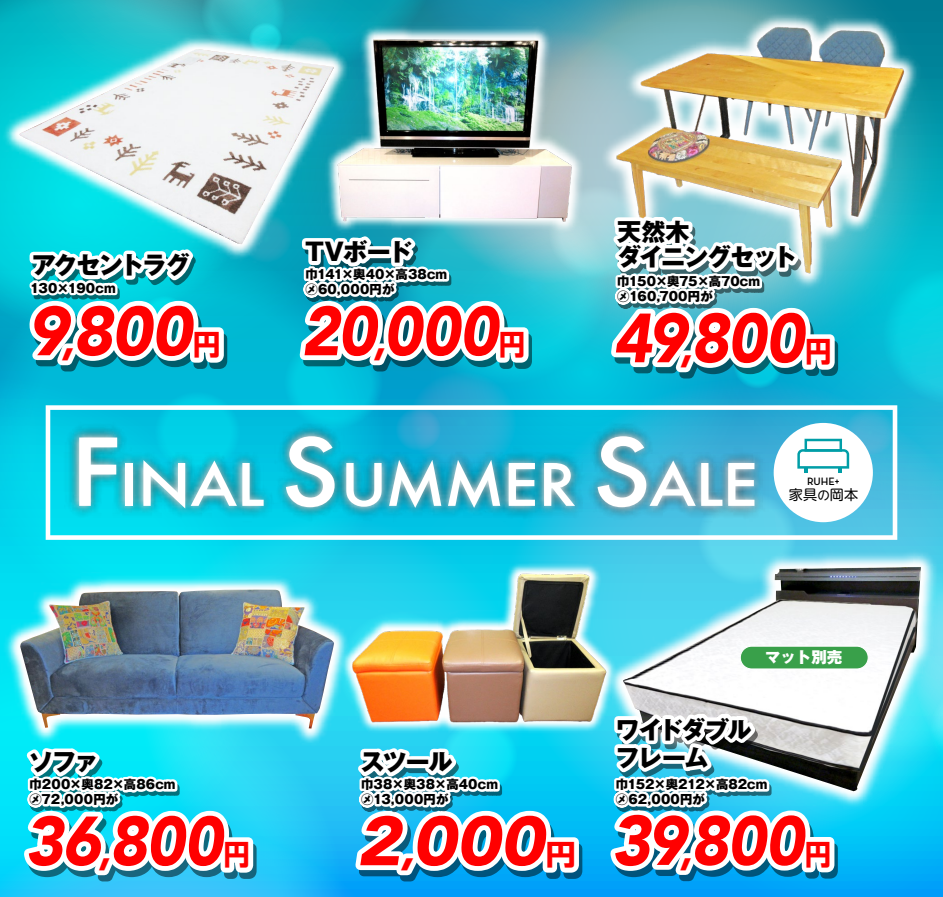
<style>
.page{position:relative;width:943px;height:897px;background:#fff}
.page>*{position:absolute;margin:0;border:0;box-sizing:border-box;transform-origin:0 0}
.t1{font:italic 900 68.75px "Avenir";letter-spacing:-.01em;color:#f00;scale:.95 1}
.t2{font:italic 900 68.75px "Avenir";letter-spacing:-.01em;color:#f00}
.t3{font:italic 900 68.75px "Avenir";letter-spacing:-.01em;color:#f00;scale:1.1 1}
.t4{font:500 64.25px "Futura PT";letter-spacing:-.01em;color:#fff;scale:1.11 1}
.t5{font:700 27.88px "UD Shin Go Pro";color:#f00;scale:.95 1}
.t6{font:700 27.88px "UD Shin Go Pro";color:#f00}
.t7{font:700 27.88px "UD Shin Go Pro";color:#f00;scale:1.1 1}
.t8{font:800 24.12px/25.2px "Gothic MB101 Pro";letter-spacing:-.055em;color:#000}
.t9{font:800 15.5px "Gothic MB101 Pro";color:#fff}
.t10{font:14.12px "UD Shin M Go Pro";color:#000}
.t11{font:800 12.38px/14.9px "Gothic MB101 Pro";letter-spacing:.01em;color:#000}
.t12{font:600 10.88px "Neutraface Text";color:#000}
.s1{font-size:43px}
.s2{font-size:102.38px}
.s3{font-size:12.5px}
.s4{font-size:70px}
</style>
<div class="page">
<svg style="left:0;top:814px;width:413px;height:82px;background:#1bc4fa"></svg>
<svg style="left:0;top:263px;width:19px;height:374px;background:#00c2dd"></svg>
<div style="left:675px;top:889px;width:268px;height:7px;background:#009ef9"></div>
<img style="left:0;top:32px;width:19px;height:231px">
<img style="left:11px;top:43px;width:8px;height:208px">
<img style="left:1px;top:572px;width:18px;height:176px">
<img style="left:19px;top:0;width:924px;height:889px">
<h3 class="t8" style="left:32px;top:249px;width:160px">アクセントラグ</h3>
<h1 class="t2" style="left:28px;top:274px;width:166px">9<span class="s1">,</span>800</h1>
<p class="t11" style="left:30px;top:279px;width:87px">130×190cm</p>
<h3 class="t6" style="left:193px;top:322px;width:29px">円</h3>
<h3 class="t8" style="left:617px;top:216px;width:182px">天然木<br>ダイニングセット</h3>
<h3 class="t8" style="left:305px;top:236px;width:109px">TVボード</h3>
<p class="t11" style="left:305px;top:265px;width:143px">巾141×奥40×高38cm㋱60,000円が</p>
<p class="t11" style="left:617px;top:272px;width:144px">巾150×奥75×高70cm㋱160,700円が</p>
<h1 class="t1" style="left:301px;top:274px;width:209px">20<span class="s1">,</span>000</h1>
<h3 class="t5" style="left:499px;top:322px;width:29px">円</h3>
<h1 class="t1" style="left:613px;top:281px;width:203px">49<span class="s1">,</span>800</h1>
<h3 class="t5" style="left:805px;top:329px;width:29px">円</h3>
<h2 class="t4" style="left:70px;top:445px;width:621px"><span class="s2">F</span>INAL <span class="s2">S</span>UMMER <span class="s2">S</span>ALE</h2>
<p class="t12" style="left:807px;top:473px;width:34px">RUHE+</p>
<p class="t10" style="left:789px;top:483px;width:71px">家具<span class="s3">の</span>岡本</p>
<h3 class="t8" style="left:29px;top:746px;width:71px">ソファ</h3>
<h3 class="t8" style="left:361px;top:746px;width:94px">スツール</h3>
<p class="t9" style="left:765px;top:643px;width:79px">マット別売</p>
<h3 class="t8" style="left:616px;top:712px;width:138px;line-height:28.1px">ワイドダブルフレーム</h3>
<p class="t11" style="left:29px;top:775px;width:148px">巾200×奥82×高86cm㋱72,000円が</p>
<p class="t11" style="left:361px;top:775px;width:138px">巾38×奥38×高40cm㋱13,000円が</p>
<p class="t11" style="left:616px;top:775px;width:153px">巾152×奥212×高82cm㋱62,000円が</p>
<h1 class="t1" style="left:25px;top:784px;width:209px">36<span class="s1">,</span>800</h1>
<h3 class="t5" style="left:224px;top:831px;width:29px">円</h3>
<h1 class="t3" style="left:357px;top:784px;width:172px">2<span class="s1">,</span>000</h1>
<h3 class="t7" style="left:545px;top:831px;width:29px">円</h3>
<h1 class="t1" style="left:611px;top:783px;width:204px"><span class="s4">3</span>9<span class="s1">,</span>800</h1>
<h3 class="t5" style="left:805px;top:831px;width:29px">円</h3>
</div>
